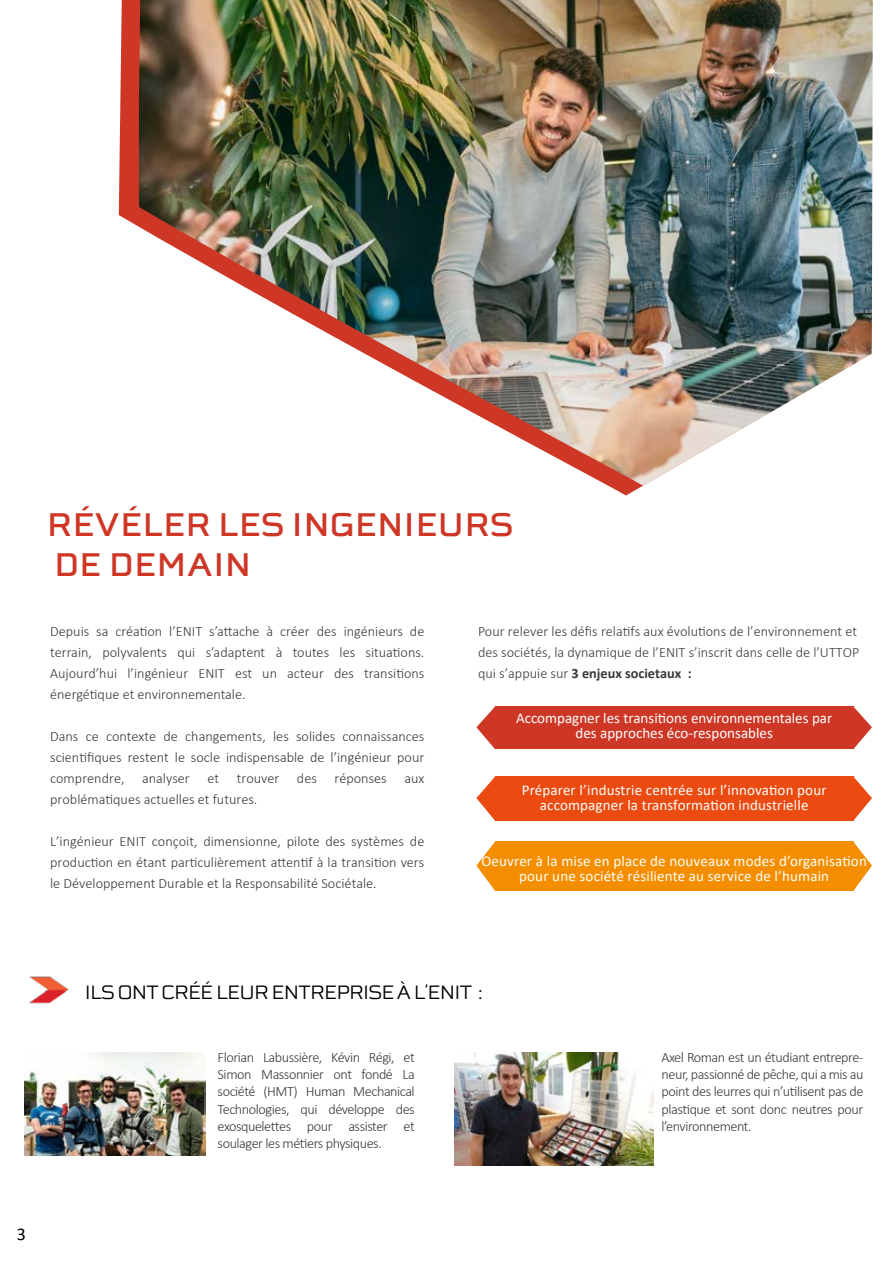
<style>
.page{position:relative;width:893px;height:1263px;background:#fff}
.page>*{position:absolute;margin:0;border:0;box-sizing:border-box;transform-origin:0 0}
.t1{font:700 33px/39.6px "Schwager Sans";color:#ce3726}
.t2{font:19.5px "Schwager Sans";letter-spacing:-.03em;color:#000}
.t3{font:18px "Calibri";color:#020000}
.t4{font:15px/15px "Calibri";letter-spacing:.01em;color:#fefefa;text-align:center}
.t5{font:15px/15px "Calibri";letter-spacing:.01em;color:#fdfefa;text-align:center}
.t6{font:15px/15px "Calibri";color:#fffffd;text-align:center}
.t7{font:300 14.25px/21px "Calibri";color:#383937;text-align:justify}
.s1{font-weight:700}
</style>
<div class="page">
<div style="left:495px;top:841px;width:358px;height:50px;background:#f48e00"></div>
<svg style="left:476px;top:842px;width:19px;height:49px"></svg>
<svg style="left:853px;top:841px;width:19px;height:50px"></svg>
<svg style="left:119px;top:0;width:524px;height:495px"></svg>
<img style="left:139px;top:0;width:734px;height:486px">
<div style="left:495px;top:706px;width:358px;height:43px;background:#ce3726"></div>
<svg style="left:476px;top:706px;width:19px;height:43px"></svg>
<svg style="left:853px;top:706px;width:19px;height:43px"></svg>
<div style="left:495px;top:776px;width:358px;height:45px;background:#eb4a11"></div>
<svg style="left:476px;top:777px;width:19px;height:44px"></svg>
<svg style="left:853px;top:776px;width:19px;height:45px"></svg>
<img style="left:24px;top:1052px;width:182px;height:103px">
<img style="left:29px;top:976px;width:40px;height:28px">
<img style="left:455px;top:1052px;width:199px;height:113px">
<h1 class="t1" style="left:46px;top:506px;width:468px">RÉVÉLER LES INGENIEURS<br>DE DEMAIN</h1>
<p class="t7" style="left:50px;top:621px;width:376px">Depuis sa création l’ENIT s’attache à créer des ingénieurs de terrain, polyvalents qui s’adaptent à toutes les situations.<br>Aujourd’hui l’ingénieur ENIT est un acteur des transitions énergétique et environnementale.</p>
<p class="t7" style="left:50px;top:726px;width:376px">Dans ce contexte de changements, les solides connaissances scientifiques restent le socle indispensable de l’ingénieur pour comprendre, analyser et trouver des réponses aux problématiques actuelles et futures.</p>
<p class="t7" style="left:50px;top:831px;width:376px">L’ingénieur ENIT conçoit, dimensionne, pilote des systèmes de production en étant particulièrement attentif à la transition vers le Développement Durable et la Responsabilité Sociétale.</p>
<p class="t7" style="left:478px;top:620px;width:383px;text-align:left">Pour relever les défis relatifs aux évolutions de l’environnement et des sociétés, la dynamique de l’ENIT s’inscrit dans celle de l’UTTOP qui s’appuie sur <span class="s1">3 enjeux societaux :</span></p>
<p class="t6" style="left:516px;top:710px;width:318px">Accompagner les transitions environnementales par des approches éco-responsables</p>
<p class="t5" style="left:522px;top:782px;width:306px">Préparer l’industrie centrée sur l’innovation pour accompagner la transformation industrielle</p>
<p class="t4" style="left:481px;top:853px;width:387px">Oeuvrer à la mise en place de nouveaux modes d’organisation pour une société résiliente au service de l’humain</p>
<p class="t3" style="left:17px;top:1221px;width:11px">3</p>
<h2 class="t2" style="left:85px;top:981px;width:399px">ILS ONT CRÉÉ LEUR ENTREPRISE À L’ENIT :</h2>
<p class="t7" style="left:218px;top:1049px;width:199px;line-height:17.1px">Florian Labussière, Kévin Régi, et Simon Massonnier ont fondé La société (HMT) Human Mechanical Technologies, qui développe des exosquelettes pour assister et soulager les métiers physiques.</p>
<p class="t7" style="left:662px;top:1049px;width:203px;line-height:17.1px">Axel Roman est un étudiant entrepre&shy;neur, passionné de pêche, qui a mis au point des leurres qui n’utilisent pas de plastique et sont donc neutres pour l’environnement.</p>
</div>
